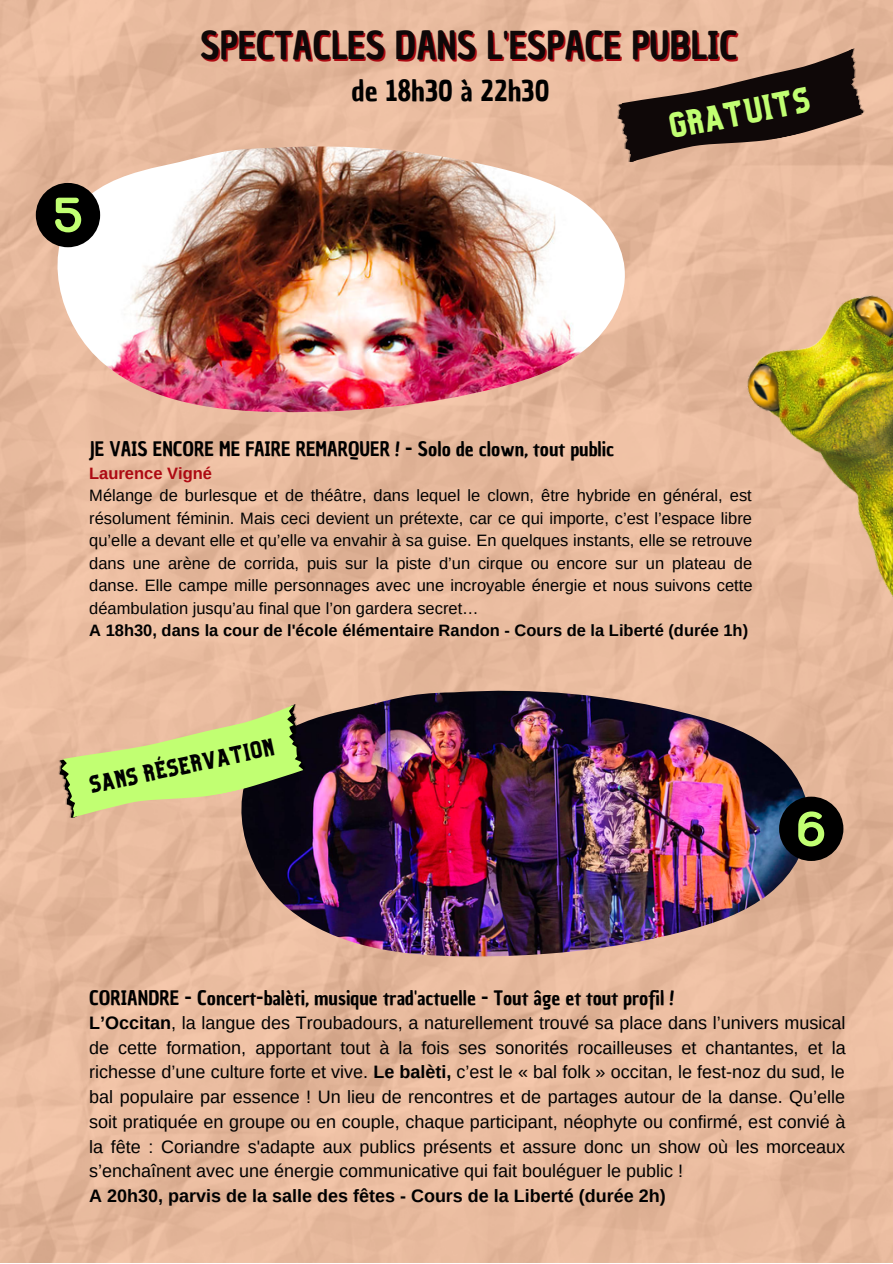
<style>
.page{position:relative;width:893px;height:1264px;background:#fff}
.page>*{position:absolute;margin:0;border:0;box-sizing:border-box;transform-origin:0 0}
.t1{font:37.5px "Chau Philomene One";color:#0f0808}
.t2{font:33px "Organic Slab";color:#c1ff72}
.t3{font:28.5px "Chau Philomene One";color:#000}
.t4{font:22.5px "Organic Slab";color:#000}
.t5{font:19.5px "Chau Philomene One";color:#000}
.t6{font:18px/24.8px "Arimo";color:#000;text-align:justify}
.t7{font:700 18px "Arimo";color:#000}
.t8{font:16.5px/22.5px "Arimo";color:#000}
.t9{font:700 16.5px "Arimo";color:#000}
.s1{font-weight:700;color:#ac0a12}
.s2{font-weight:700;color:#ad0913}
.s3{font-weight:700}
</style>
<div class="page">
<img style="left:0;top:0;width:892px;height:1262px">
<img style="left:57px;top:143px;width:567px;height:270px">
<div style="left:36px;top:183px;width:64px;height:64px;background:#000;border-radius:50%"></div>
<svg style="left:55px;top:198px;width:26px;height:34px"></svg>
<img style="left:676px;top:261px;width:216px;height:396px">
<img style="left:222px;top:687px;width:586px;height:270px">
<svg style="left:56px;top:703px;width:254px;height:122px;background:#b8c077"></svg>
<div style="left:779px;top:796px;width:64px;height:65px;background:#000;border-radius:50%"></div>
<svg style="left:798px;top:811px;width:26px;height:35px"></svg>
<svg style="left:614px;top:48px;width:254px;height:121px;background:#826657"></svg>
<h1 class="t1" style="left:200px;top:20px;width:539px">SPECTACLES DANS L'ESPACE PUBLIC</h1>
<h3 class="t3" style="left:352px;top:71px;width:199px">de 18h30 à 22h30</h3>
<h2 class="t2" style="left:668px;top:114px;width:144px;rotate:-11deg">GRATUITS</h2>
<p class="t5" style="left:89px;top:436px;width:526px">JE VAIS ENCORE ME FAIRE REMARQUER ! - Solo de clown, tout public</p>
<p class="t8" style="left:89px;top:462px;width:664px"><span class="s1">L</span><span class="s2">aurence Vigné<br></span>Mélange de burlesque et de théâtre, dans lequel le clown, être hybride en général, est résolument féminin. Mais ceci devient un prétexte, car ce qui importe, c’est l’espace libre qu’elle a devant elle et qu’elle va envahir à sa guise. En quelques instants, elle se retrouve dans une arène de corrida, puis sur la piste d’un cirque ou encore sur un plateau de danse. Elle campe mille personnages avec une incroyable énergie et nous suivons cette déambulation jusqu’au final que l’on gardera secret…</p>
<p class="t9" style="left:89px;top:621px;width:660px">A 18h30, dans la cour de l'école élémentaire Randon - Cours de la Liberté (durée 1h)</p>
<p class="t4" style="left:88px;top:777px;width:189px;rotate:-12deg">SANS Réservation</p>
<p class="t5" style="left:89px;top:985px;width:586px">CORIANDRE - Concert-balèti, musique trad'actuelle - Tout âge et tout profil !</p>
<p class="t6" style="left:89px;top:1010px;width:758px"><span class="s3">L’Occitan</span>, la langue des Troubadours, a naturellement trouvé sa place dans l’univers musical de cette formation, apportant tout à la fois ses sonorités rocailleuses et chantantes, et la richesse d’une culture forte et vive. <span class="s3">Le balèti,</span> c’est le « bal folk » occitan, le fest-noz du sud, le bal populaire par essence ! Un lieu de rencontres et de partages autour de la danse. Qu’elle soit pratiquée en groupe ou en couple, chaque participant, néophyte ou confirmé, est convié à la fête : Coriandre s'adapte aux publics présents et assure donc un show où les morceaux s’enchaînent avec une énergie communicative qui fait bouléguer le public !</p>
<p class="t7" style="left:89px;top:1185px;width:578px">A 20h30, parvis de la salle des fêtes - Cours de la Liberté (durée 2h)</p>
</div>
